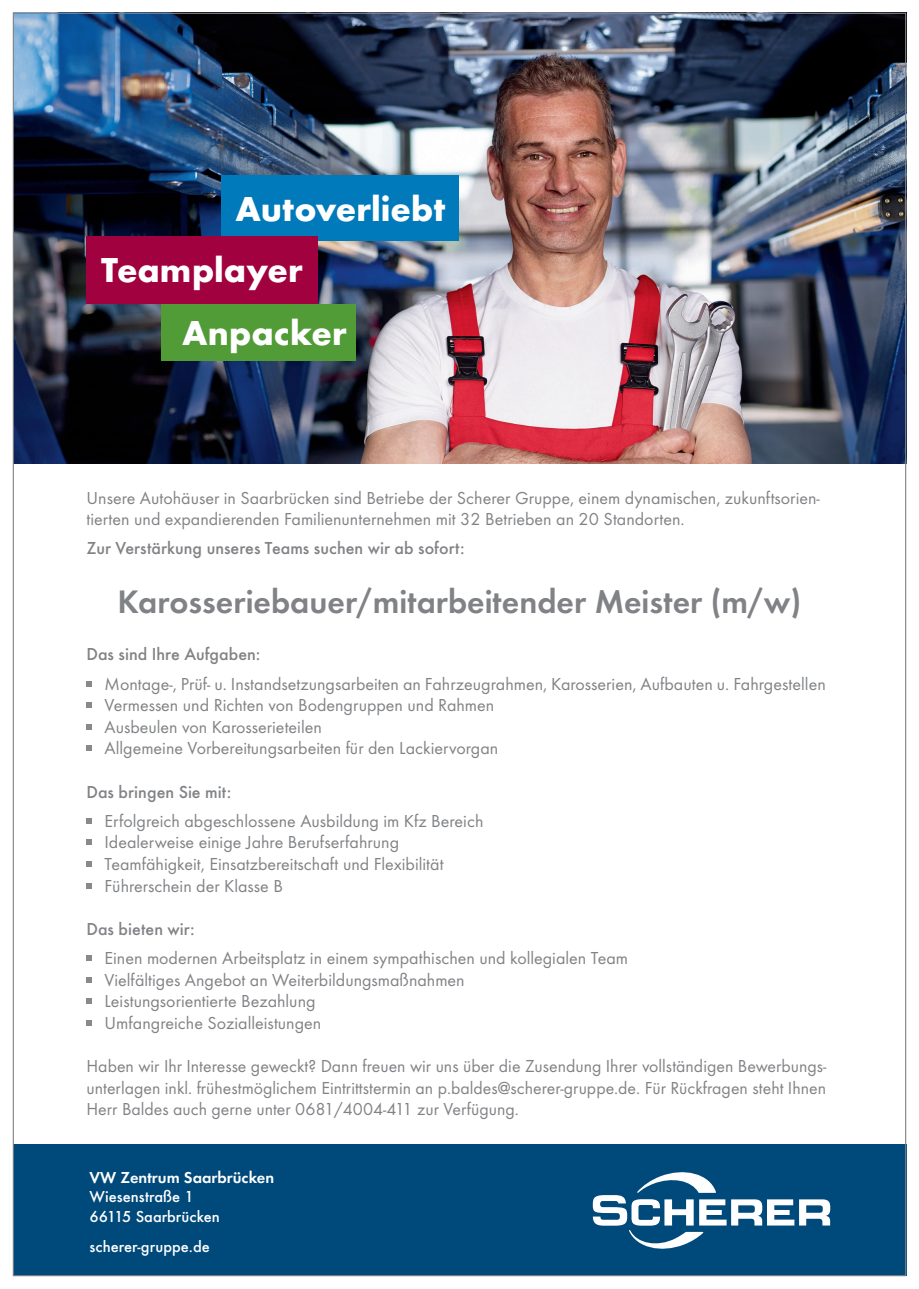
<style>
.page{position:relative;width:919px;height:1289px;background:#fff}
.page>*{position:absolute;margin:0;border:0;box-sizing:border-box;transform-origin:0 0}
.t1{font:700 35.85px/60.3px "Futura T";color:#fff}
.t2{font:600 33.75px "Futura T";color:#808285}
.t3{font:18px/21.6px "Futura T";color:#808285}
.t4{font:500 18px "Futura T";color:#808285}
.t5{font:500 16.5px/19.8px "Futura T";color:#fff}
.t6{font:600 16.5px "Futura T";color:#fff}
</style>
<div class="page">
<img style="left:15px;top:15px;width:889px;height:448px">
<div style="left:13px;top:1144px;width:893px;height:132px;background:#00497b"></div>
<svg style="left:86px;top:681px;width:6px;height:5px"></svg>
<svg style="left:86px;top:702px;width:6px;height:6px"></svg>
<svg style="left:86px;top:724px;width:6px;height:5px"></svg>
<svg style="left:86px;top:745px;width:6px;height:6px"></svg>
<svg style="left:86px;top:818px;width:6px;height:5px"></svg>
<svg style="left:86px;top:839px;width:6px;height:6px"></svg>
<svg style="left:86px;top:861px;width:6px;height:6px"></svg>
<svg style="left:86px;top:883px;width:6px;height:5px"></svg>
<svg style="left:86px;top:955px;width:6px;height:5px"></svg>
<svg style="left:86px;top:977px;width:6px;height:5px"></svg>
<svg style="left:86px;top:998px;width:6px;height:6px"></svg>
<svg style="left:86px;top:1020px;width:6px;height:5px"></svg>
<div style="left:221px;top:175px;width:238px;height:65px;background:#007abb"></div>
<div style="left:86px;top:237px;width:232px;height:67px;background:#a1013f"></div>
<div style="left:161px;top:304px;width:194px;height:57px;background:#529c38"></div>
<svg style="left:592px;top:1172px;width:238px;height:77px"></svg>
<h1 class="t1" style="left:101px;top:179px;width:345px;text-indent:134px">Autoverliebt<br>Teamplayer</h1>
<h1 class="t1" style="left:182px;top:303px;width:166px">Anpacker</h1>
<p class="t3" style="left:86px;top:487px;width:734px">Unsere Autohäuser in Saarbrücken sind Betriebe der Scherer Gruppe, einem dynamischen, zukunftsorien&shy;tierten und expandierenden Familienunternehmen mit 32 Betrieben an 20 Standorten.</p>
<p class="t4" style="left:86px;top:538px;width:379px">Zur Verstärkung unseres Teams suchen wir ab sofort:</p>
<h2 class="t2" style="left:118px;top:581px;width:685px">Karosseriebauer/mitarbeitender Meister (m/w)</h2>
<p class="t4" style="left:86px;top:644px;width:175px">Das sind Ihre Aufgaben:</p>
<p class="t3" style="left:104px;top:672px;width:727px">Montage-, Prüf- u. Instandsetzungsarbeiten an Fahrzeugrahmen, Karosserien, Aufbauten u. Fahrgestellen　Vermessen und Richten von Bodengruppen und Rahmen　<br>Ausbeulen von Karosserieteilen　<br>Allgemeine Vorbereitungsarbeiten für den Lackiervorgan</p>
<p class="t4" style="left:86px;top:781px;width:146px">Das bringen Sie mit:</p>
<p class="t3" style="left:104px;top:809px;width:380px">Erfolgreich abgeschlossene Ausbildung im Kfz Bereich Idealerweise einige Jahre Berufserfahrung Teamfähigkeit, Einsatzbereitschaft und Flexibilität Führerschein der Klasse B</p>
<p class="t4" style="left:86px;top:918px;width:110px">Das bieten wir:</p>
<p class="t3" style="left:104px;top:947px;width:525px">Einen modernen Arbeitsplatz in einem sympathischen und kollegialen Team Vielfältiges Angebot an Weiterbildungsmaßnahmen<br>Leistungsorientierte Bezahlung<br>Umfangreiche Sozialleistungen</p>
<p class="t3" style="left:86px;top:1055px;width:741px;text-align:justify">Haben wir Ihr Interesse geweckt? Dann freuen wir uns über die Zusendung Ihrer vollständigen Bewerbungs&shy;unterlagen inkl. frühestmöglichem Eintrittstermin an p.baldes@scherer-gruppe.de. Für Rückfragen steht Ihnen Herr Baldes auch gerne unter 0681/4004-411 zur Verfügung.</p>
<p class="t6" style="left:90px;top:1167px;width:186px">VW Zentrum Saarbrücken</p>
<p class="t5" style="left:90px;top:1186px;width:132px">Wiesenstraße 1<br>66115 Saarbrücken</p>
<p class="t5" style="left:90px;top:1236px;width:122px">scherer-gruppe.de</p>
</div>
